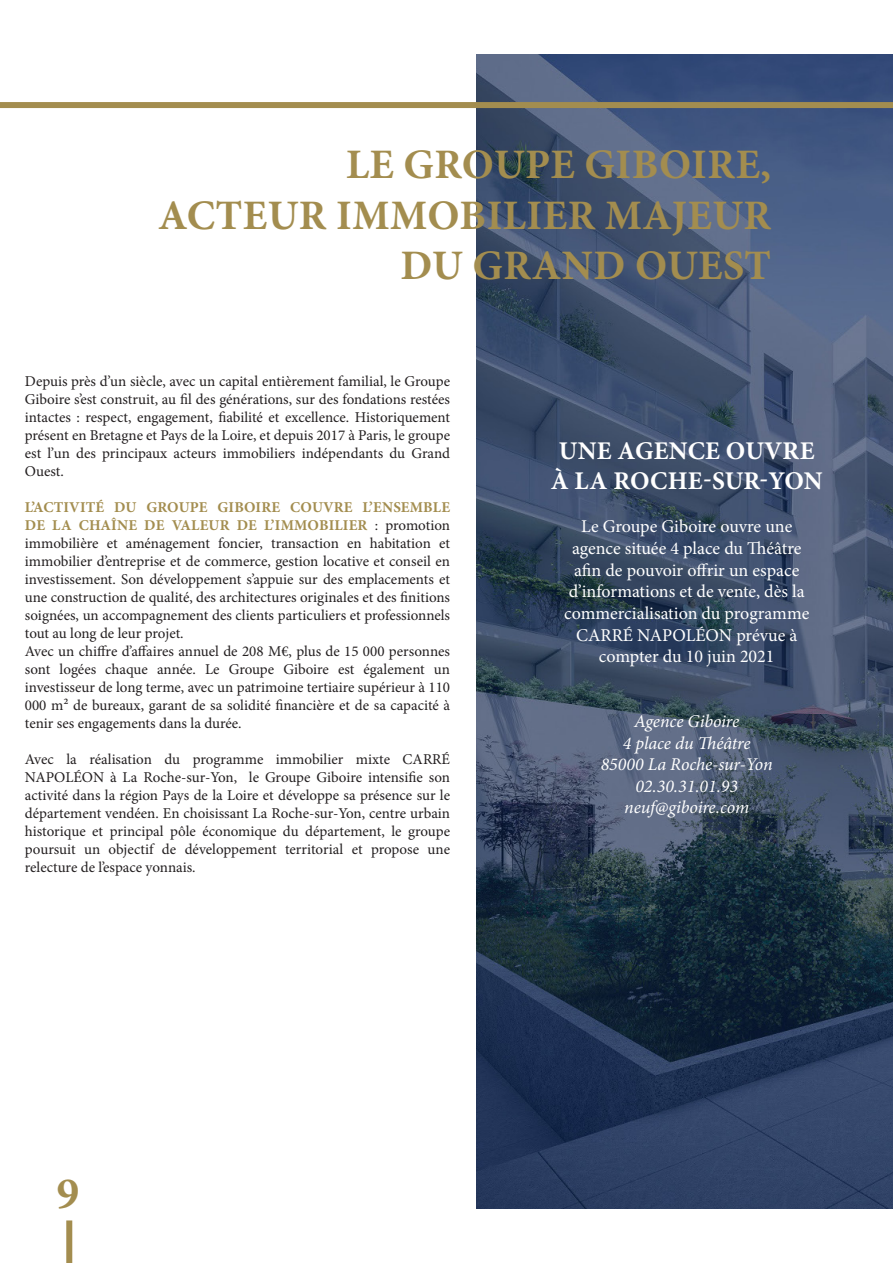
<style>
.page{position:relative;width:893px;height:1263px;background:#fff}
.page>*{position:absolute;margin:0;border:0;box-sizing:border-box;transform-origin:0 0}
.t1{font:700 45px "Minion Pro";color:#a38d4f}
.t2{font:700 42px/50.4px "Minion Pro";letter-spacing:.01em;color:#a38d4f;text-align:right}
.t3{font:700 25.5px/30.6px "Minion Pro";letter-spacing:.01em;color:#fff;text-align:center}
.t4{font:18px/21.6px "Minion Pro";color:#fff;text-align:center}
.t5{font:italic 18px "Minion Pro";letter-spacing:-.005em;color:#fff}
.t6{font:15px/18px "Minion Pro";color:#231f20;text-align:justify}
.s1{font-weight:700;color:#a38d4f}
</style>
<div class="page">
<img style="left:476px;top:54px;width:417px;height:1155px">
<div style="left:0;top:102px;width:893px;height:6px;background:#a38d4f"></div>
<div style="left:66px;top:1220px;width:6px;height:43px;background:#a38d4f"></div>
<p class="t2" style="left:346px;top:139px;width:427px">LE GROUPE GIBOIRE,</p>
<p class="t2" style="left:158px;top:190px;width:615px">ACTEUR IMMOBILIER MAJEUR<br>DU GRAND OUEST</p>
<p class="t6" style="left:25px;top:372px;width:427px">Depuis près d’un siècle, avec un capital entièrement familial, le Groupe Giboire s’est construit, au fil des générations, sur des fondations restées intactes : respect, engagement, fiabilité et excellence. Historiquement présent en Bretagne et Pays de la Loire, et depuis 2017 à Paris, le groupe est l’un des principaux acteurs immobiliers indépendants du Grand Ouest.</p>
<p class="t6" style="left:25px;top:498px;width:427px"><span class="s1">L’ACTIVITÉ DU GROUPE GIBOIRE COUVRE L’ENSEMBLE DE LA CHAÎNE DE VALEUR DE L’IMMOBILIER</span> : promotion immobilière et aménagement foncier, transaction en habitation et immobilier d’entreprise et de commerce, gestion locative et conseil en investissement. Son développement s’appuie sur des emplacements et une construction de qualité, des architectures originales et des finitions soignées, un accompagnement des clients particuliers et professionnels tout au long de leur projet.</p>
<p class="t6" style="left:25px;top:642px;width:427px">Avec un chiffre d’affaires annuel de 208 M€, plus de 15 000 personnes sont logées chaque année. Le Groupe Giboire est également un investisseur de long terme, avec un patrimoine tertiaire supérieur à 110<br>000 m² de bureaux, garant de sa solidité financière et de sa capacité à tenir ses engagements dans la durée.</p>
<p class="t6" style="left:25px;top:750px;width:427px">Avec la réalisation du programme immobilier mixte CARRÉ NAPOLÉON à La Roche-sur-Yon, le Groupe Giboire intensifie son activité dans la région Pays de la Loire et développe sa présence sur le département vendéen. En choisissant La Roche-sur-Yon, centre urbain historique et principal pôle économique du département, le groupe poursuit un objectif de développement territorial et propose une relecture de l’espace yonnais.</p>
<p class="t3" style="left:551px;top:435px;width:273px">UNE AGENCE OUVRE<br>À LA ROCHE-SUR-YON</p>
<p class="t4" style="left:564px;top:516px;width:247px">Le Groupe Giboire ouvre une agence située 4 place du Théâtre afin de pouvoir offrir un espace d’informations et de vente, dès la commercialisation du programme<br>CARRÉ NAPOLÉON prévue à compter du 10 juin 2021</p>
<p class="t5" style="left:634px;top:709px;width:107px">Agence Giboire</p>
<p class="t5" style="left:623px;top:730px;width:129px">4 place du Théâtre</p>
<p class="t5" style="left:601px;top:752px;width:174px">85000 La Roche-sur-Yon</p>
<p class="t5" style="left:635px;top:774px;width:104px">02.30.31.01.93</p>
<p class="t5" style="left:624px;top:795px;width:127px">neuf@giboire.com</p>
<p class="t1" style="left:57px;top:1161px;width:24px">9</p>
</div>
